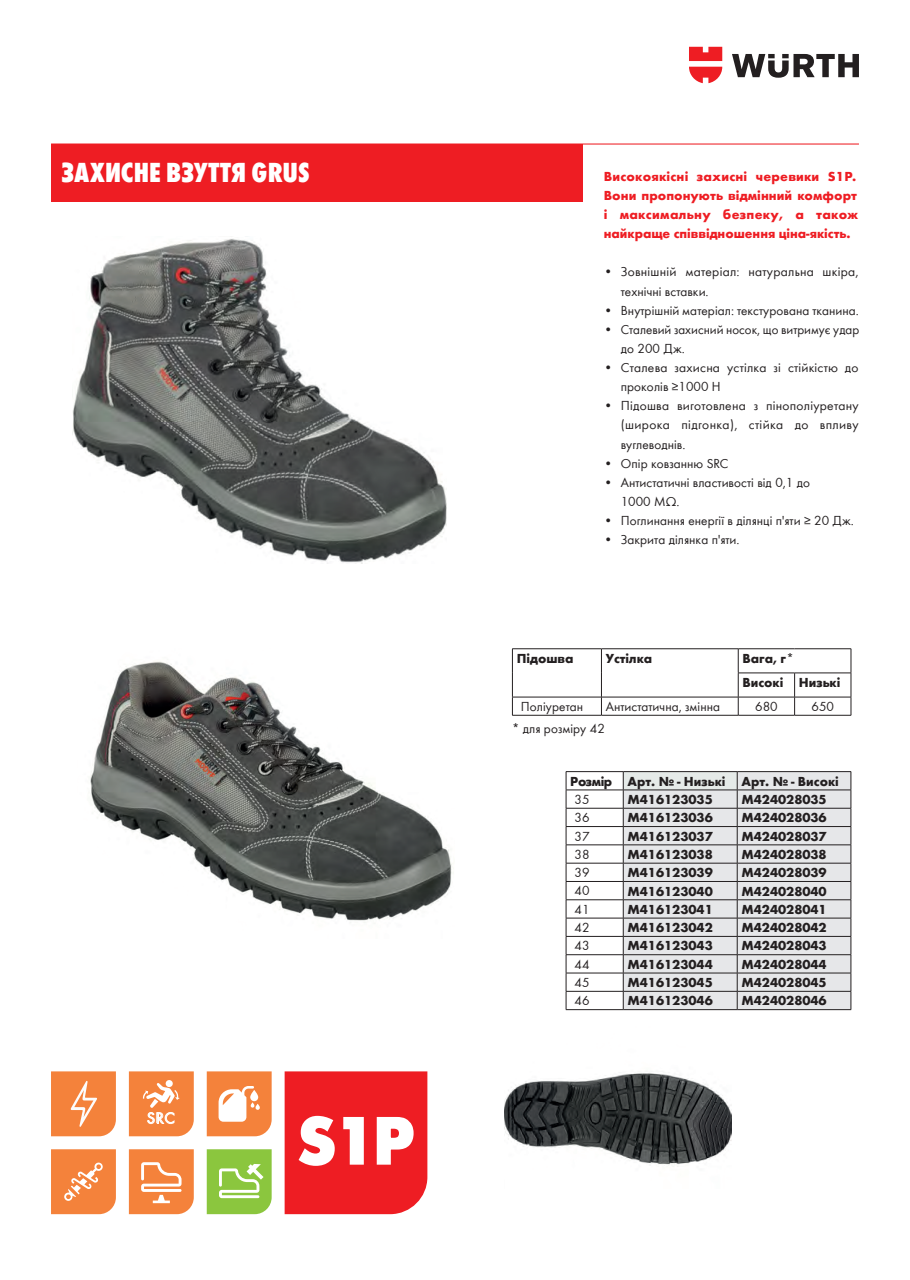
<style>
.page{position:relative;width:910px;height:1280px;background:#fff}
.page>*{position:absolute;margin:0;border:0;box-sizing:border-box;transform-origin:0 0}
.t1{font:700 68.25px "Wuerth";color:#fff}
.t2{font:800 condensed 28.5px "Wuerth";letter-spacing:.005em;color:#fff}
.t3{font:16.05px "Wuerth";color:#fff}
.t4{font:13.5px/19.2px "Wuerth";color:#231f20}
.t5{font:700 13.5px/24.2px "Wuerth";color:#231f20}
.t6{font:700 13.5px/19.2px "Wuerth";letter-spacing:.005em;color:#ee1d23}
</style>
<div class="page">
<img style="left:505px;top:1005px;width:226px;height:162px">
<svg style="left:732px;top:54px;width:127px;height:24px"></svg>
<svg style="left:689px;top:47px;width:33px;height:36px"></svg>
<hr style="left:51px;top:143px;width:808px;height:2px;background:#ee1d23">
<div style="left:51px;top:144px;width:532px;height:57px;background:#ee1d23"></div>
<img style="left:72px;top:239px;width:375px;height:324px">
<svg style="left:285px;top:1071px;width:142px;height:143px;background:#ef2d33"></svg>
<svg style="left:51px;top:1071px;width:65px;height:65px;background:#f48c4b"></svg>
<svg style="left:207px;top:1071px;width:65px;height:65px"></svg>
<svg style="left:129px;top:1071px;width:65px;height:65px;background:#f59355"></svg>
<svg style="left:51px;top:1149px;width:65px;height:65px;background:#f48d4c"></svg>
<svg style="left:129px;top:1149px;width:65px;height:65px;background:#f59356"></svg>
<svg style="left:207px;top:1149px;width:65px;height:65px;background:#9cce5b"></svg>
<hr style="left:512px;top:648px;width:89px;height:1px;background:#231f20">
<hr style="left:601px;top:648px;width:137px;height:1px;background:#231f20">
<hr style="left:738px;top:648px;width:57px;height:1px;background:#231f20">
<hr style="left:795px;top:648px;width:56px;height:1px;background:#231f20">
<hr style="left:738px;top:673px;width:57px;height:1px;background:#231f20">
<hr style="left:795px;top:673px;width:56px;height:1px;background:#231f20">
<hr style="left:512px;top:697px;width:89px;height:1px;background:#231f20">
<svg style="left:512px;top:649px;width:1px;height:66px"></svg>
<hr style="left:601px;top:697px;width:137px;height:1px;background:#231f20">
<svg style="left:601px;top:649px;width:1px;height:66px"></svg>
<hr style="left:738px;top:697px;width:57px;height:1px;background:#231f20">
<svg style="left:738px;top:649px;width:1px;height:66px"></svg>
<hr style="left:795px;top:697px;width:56px;height:1px;background:#231f20">
<svg style="left:794px;top:673px;width:1px;height:42px"></svg>
<svg style="left:851px;top:649px;width:1px;height:66px"></svg>
<hr style="left:512px;top:715px;width:89px;height:1px;background:#231f20">
<hr style="left:601px;top:715px;width:137px;height:1px;background:#231f20">
<hr style="left:738px;top:715px;width:57px;height:1px;background:#231f20">
<hr style="left:795px;top:715px;width:56px;height:1px;background:#231f20">
<div style="left:624px;top:772px;width:227px;height:237px;background:#e6e7e9"></div>
<hr style="left:566px;top:771px;width:57px;height:1px;background:#231f20">
<hr style="left:623px;top:771px;width:114px;height:1px;background:#231f20">
<hr style="left:737px;top:771px;width:114px;height:1px;background:#231f20">
<hr style="left:566px;top:790px;width:57px;height:1px;background:#231f20">
<hr style="left:623px;top:790px;width:114px;height:1px;background:#231f20">
<hr style="left:737px;top:790px;width:114px;height:1px;background:#231f20">
<hr style="left:566px;top:808px;width:57px;height:1px;background:#231f20">
<hr style="left:623px;top:808px;width:114px;height:1px;background:#231f20">
<hr style="left:737px;top:808px;width:114px;height:1px;background:#231f20">
<hr style="left:566px;top:826px;width:57px;height:1px;background:#231f20">
<hr style="left:623px;top:826px;width:114px;height:1px;background:#231f20">
<hr style="left:737px;top:826px;width:114px;height:1px;background:#231f20">
<hr style="left:566px;top:844px;width:57px;height:1px;background:#231f20">
<hr style="left:623px;top:844px;width:114px;height:1px;background:#231f20">
<hr style="left:737px;top:844px;width:114px;height:1px;background:#231f20">
<hr style="left:566px;top:863px;width:57px;height:1px;background:#231f20">
<hr style="left:623px;top:863px;width:114px;height:1px;background:#231f20">
<hr style="left:737px;top:863px;width:114px;height:1px;background:#231f20">
<hr style="left:566px;top:881px;width:57px;height:1px;background:#231f20">
<hr style="left:623px;top:881px;width:114px;height:1px;background:#231f20">
<hr style="left:737px;top:881px;width:114px;height:1px;background:#231f20">
<hr style="left:566px;top:899px;width:57px;height:1px;background:#231f20">
<hr style="left:623px;top:899px;width:114px;height:1px;background:#231f20">
<hr style="left:737px;top:899px;width:114px;height:1px;background:#231f20">
<hr style="left:566px;top:918px;width:57px;height:1px;background:#231f20">
<hr style="left:623px;top:918px;width:114px;height:1px;background:#231f20">
<hr style="left:737px;top:918px;width:114px;height:1px;background:#231f20">
<hr style="left:566px;top:936px;width:57px;height:1px;background:#231f20">
<hr style="left:623px;top:936px;width:114px;height:1px;background:#231f20">
<hr style="left:737px;top:936px;width:114px;height:1px;background:#231f20">
<hr style="left:566px;top:954px;width:57px;height:1px;background:#231f20">
<hr style="left:623px;top:954px;width:114px;height:1px;background:#231f20">
<hr style="left:737px;top:954px;width:114px;height:1px;background:#231f20">
<hr style="left:566px;top:973px;width:57px;height:1px;background:#231f20">
<hr style="left:623px;top:973px;width:114px;height:1px;background:#231f20">
<hr style="left:737px;top:973px;width:114px;height:1px;background:#231f20">
<hr style="left:566px;top:991px;width:57px;height:1px;background:#231f20">
<svg style="left:566px;top:772px;width:1px;height:237px"></svg>
<hr style="left:623px;top:991px;width:114px;height:1px;background:#231f20">
<svg style="left:623px;top:772px;width:1px;height:237px"></svg>
<hr style="left:737px;top:991px;width:114px;height:1px;background:#231f20">
<svg style="left:737px;top:772px;width:1px;height:237px"></svg>
<svg style="left:851px;top:772px;width:1px;height:237px"></svg>
<hr style="left:566px;top:1009px;width:57px;height:1px;background:#231f20">
<hr style="left:623px;top:1009px;width:114px;height:1px;background:#231f20">
<hr style="left:737px;top:1009px;width:114px;height:1px;background:#231f20">
<img style="left:90px;top:661px;width:362px;height:262px">
<h2 class="t2" style="left:62px;top:153px;width:250px">ЗАХИСНЕ ВЗУТТЯ GRUS</h2>
<p class="t6" style="left:604px;top:166px;width:256px">Високоякісні захисні черевики S1P.<br>Вони пропонують відмінний комфорт і максимальну безпеку, а також найкраще співвідношення ціна-якість.</p>
<p class="t4" style="left:621px;top:262px;width:239px;text-indent:-17px">• Зовнішній матеріал: натуральна шкіра, технічні вставки.</p>
<p class="t4" style="left:604px;top:300px;width:257px">• Внутрішній матеріал: текстурована тканина.</p>
<p class="t4" style="left:621px;top:319px;width:240px;text-indent:-17px">• Сталевий захисний носок, що витримує удар до 200 Дж.</p>
<p class="t4" style="left:621px;top:357px;width:239px;text-indent:-17px">• Сталева захисна устілка зі стійкістю до проколів ≥1000 Н</p>
<p class="t4" style="left:621px;top:396px;width:239px;text-align:justify;text-indent:-17px">• Підошва виготовлена з пінополіуретану (широка підгонка), стійка до впливу вуглеводнів.</p>
<p class="t4" style="left:604px;top:453px;width:126px">• Опір ковзанню SRC</p>
<p class="t4" style="left:621px;top:472px;width:191px;text-indent:-17px">• Антистатичні властивості від 0,1 до<br>1000 МΩ.</p>
<p class="t4" style="left:604px;top:510px;width:252px">• Поглинання енергії в ділянці п'яти ≥ 20 Дж.</p>
<p class="t4" style="left:604px;top:529px;width:137px">• Закрита ділянка п'яти.</p>
<p class="t3" style="left:147px;top:1107px;width:29px">SRC</p>
<h1 class="t1" style="left:297px;top:1090px;width:118px">S1P</h1>
<p class="t5" style="left:517px;top:645px;width:58px">Підошва</p>
<p class="t5" style="left:606px;top:645px;width:48px">Устілка</p>
<p class="t5" style="left:742px;top:645px;width:99px">Вага, г*<br>Високі Низькі</p>
<p class="t4" style="left:521px;top:696px;width:64px">Поліуретан</p>
<p class="t4" style="left:606px;top:696px;width:116px">Антистатична, змінна</p>
<p class="t4" style="left:755px;top:696px;width:24px">680</p>
<p class="t4" style="left:812px;top:696px;width:24px">650</p>
<p class="t4" style="left:512px;top:718px;width:94px">* для розміру 42</p>
<p class="t5" style="left:570px;top:768px;width:270px">Розмір Арт. № - Низькі Арт. № - Високі</p>
<p class="t4" style="left:575px;top:789px;width:16px">35</p>
<p class="t5" style="left:627px;top:786px;width:87px">M416123035</p>
<p class="t5" style="left:741px;top:786px;width:87px">M424028035</p>
<p class="t4" style="left:575px;top:807px;width:16px">36</p>
<p class="t5" style="left:627px;top:805px;width:87px">M416123036</p>
<p class="t5" style="left:741px;top:805px;width:87px">M424028036</p>
<p class="t4" style="left:575px;top:826px;width:16px">37</p>
<p class="t5" style="left:627px;top:823px;width:87px">M416123037</p>
<p class="t5" style="left:741px;top:823px;width:87px">M424028037</p>
<p class="t4" style="left:575px;top:844px;width:16px">38</p>
<p class="t5" style="left:627px;top:841px;width:87px">M416123038</p>
<p class="t5" style="left:741px;top:841px;width:87px">M424028038</p>
<p class="t4" style="left:575px;top:862px;width:16px">39</p>
<p class="t5" style="left:627px;top:859px;width:87px">M416123039</p>
<p class="t5" style="left:741px;top:859px;width:87px">M424028039</p>
<p class="t4" style="left:575px;top:881px;width:16px">40</p>
<p class="t5" style="left:627px;top:878px;width:87px">M416123040</p>
<p class="t5" style="left:741px;top:878px;width:87px">M424028040</p>
<p class="t4" style="left:575px;top:899px;width:16px">41</p>
<p class="t5" style="left:627px;top:896px;width:87px">M416123041</p>
<p class="t5" style="left:741px;top:896px;width:87px">M424028041</p>
<p class="t4" style="left:575px;top:917px;width:16px">42</p>
<p class="t5" style="left:627px;top:914px;width:87px">M416123042</p>
<p class="t5" style="left:741px;top:914px;width:87px">M424028042</p>
<p class="t4" style="left:575px;top:935px;width:16px">43</p>
<p class="t5" style="left:627px;top:933px;width:87px">M416123043</p>
<p class="t5" style="left:741px;top:933px;width:87px">M424028043</p>
<p class="t4" style="left:575px;top:954px;width:16px">44</p>
<p class="t5" style="left:627px;top:951px;width:87px">M416123044</p>
<p class="t5" style="left:741px;top:951px;width:87px">M424028044</p>
<p class="t4" style="left:575px;top:972px;width:16px">45</p>
<p class="t5" style="left:627px;top:969px;width:87px">M416123045</p>
<p class="t5" style="left:741px;top:969px;width:87px">M424028045</p>
<p class="t4" style="left:575px;top:990px;width:16px">46</p>
<p class="t5" style="left:627px;top:988px;width:87px">M416123046</p>
<p class="t5" style="left:741px;top:988px;width:87px">M424028046</p>
</div>
